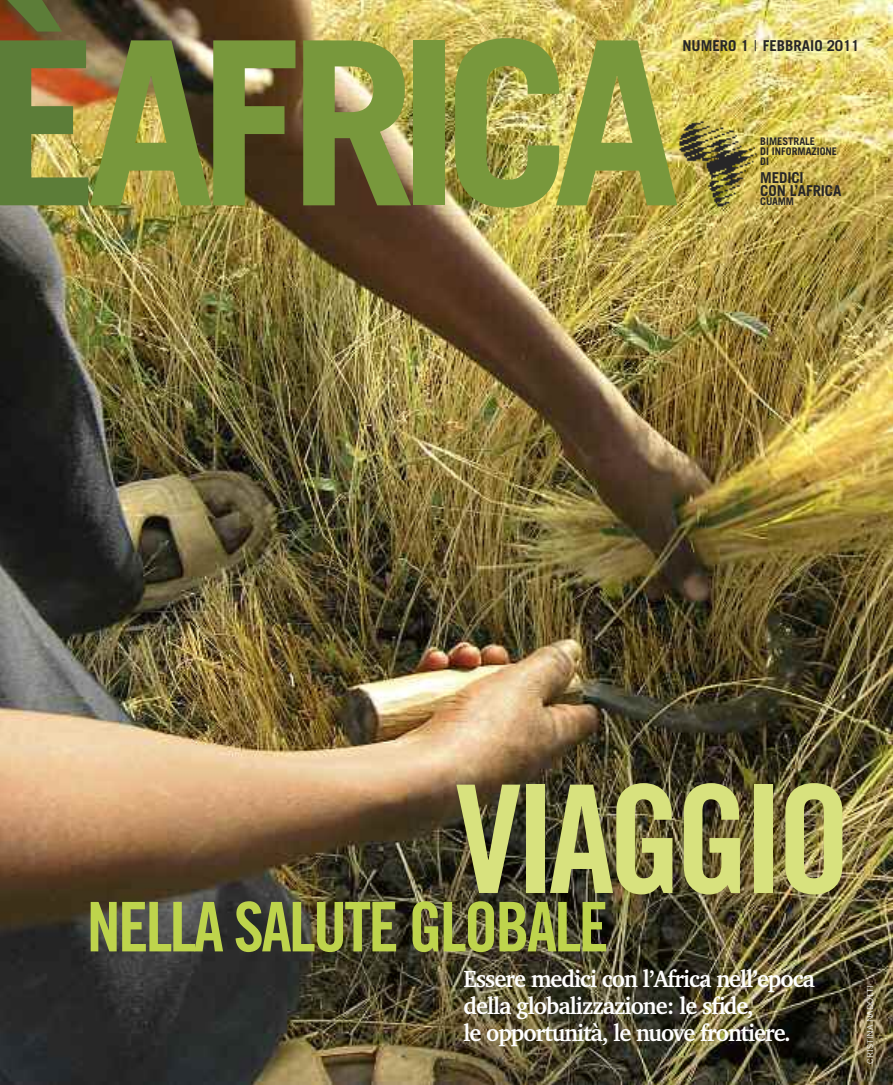
<style>
.page{position:relative;width:893px;height:1085px;background:#fff}
.page>*{position:absolute;margin:0;border:0;box-sizing:border-box;transform-origin:0 0}
.t1{font:700 228.3px "Trade Gothic";letter-spacing:-.07em;color:#78983c}
.t2{font:150px "Trade Gothic Bold Cond Twenty";letter-spacing:-.05em;color:#d8e27e}
.t3{font:68.55px "Trade Gothic Bold Cond Twenty";letter-spacing:-.04em;color:#bed44c}
.t4{font:700 24px/27px "Charter BT Pro";letter-spacing:-.04em;color:#fff;scale:.95 1}
.t5{font:700 15px/12.8px "Trade Gothic";letter-spacing:-.01em;color:#272627}
.t6{font:700 10.5px/9.8px "Trade Gothic";color:#272627}
.t7{font:300 8.25px "Trade Gothic";color:#fff;scale:1.1 1}
.s1{color:#5c7d38}
.s2{font-family:"Trade Gothic Cond Eighteen";font-weight:400}
</style>
<div class="page">
<img style="left:0;top:0;width:893px;height:1084px">
<svg style="left:0;top:0;width:62px;height:32px;background:#685e2c"></svg>
<img style="left:678px;top:121px;width:80px;height:86px">
<h1 class="t1" style="left:-14px;top:40px;width:696px"><span class="s1">E</span>AFRICA</h1>
<p class="t5" style="left:682px;top:41px;width:178px">NUMERO 1 <span class="s2">|</span> FEBBRAIO 2011</p>
<p class="t6" style="left:760px;top:137px;width:78px">BIMESTRALE<br>DI INFORMAZIONE<br>DI</p>
<p class="t5" style="left:760px;top:172px;width:83px">MEDICI<br>CON L’AFRICA</p>
<p class="t6" style="left:760px;top:198px;width:35px">CUAMM</p>
<h2 class="t2" style="left:455px;top:784px;width:398px">VIAGGIO</h2>
<h3 class="t3" style="left:87px;top:901px;width:524px">NELLA SALUTE GLOBALE</h3>
<p class="t4" style="left:463px;top:968px;width:372px">Essere medici con l’Africa nell’epoca della globalizzazione: le sfide,<br>le opportunità, le nuove frontiere.</p>
<p class="t7" style="left:867px;top:1063px;width:72px;rotate:-90deg">CRISTINA NADOTTI</p>
</div>
